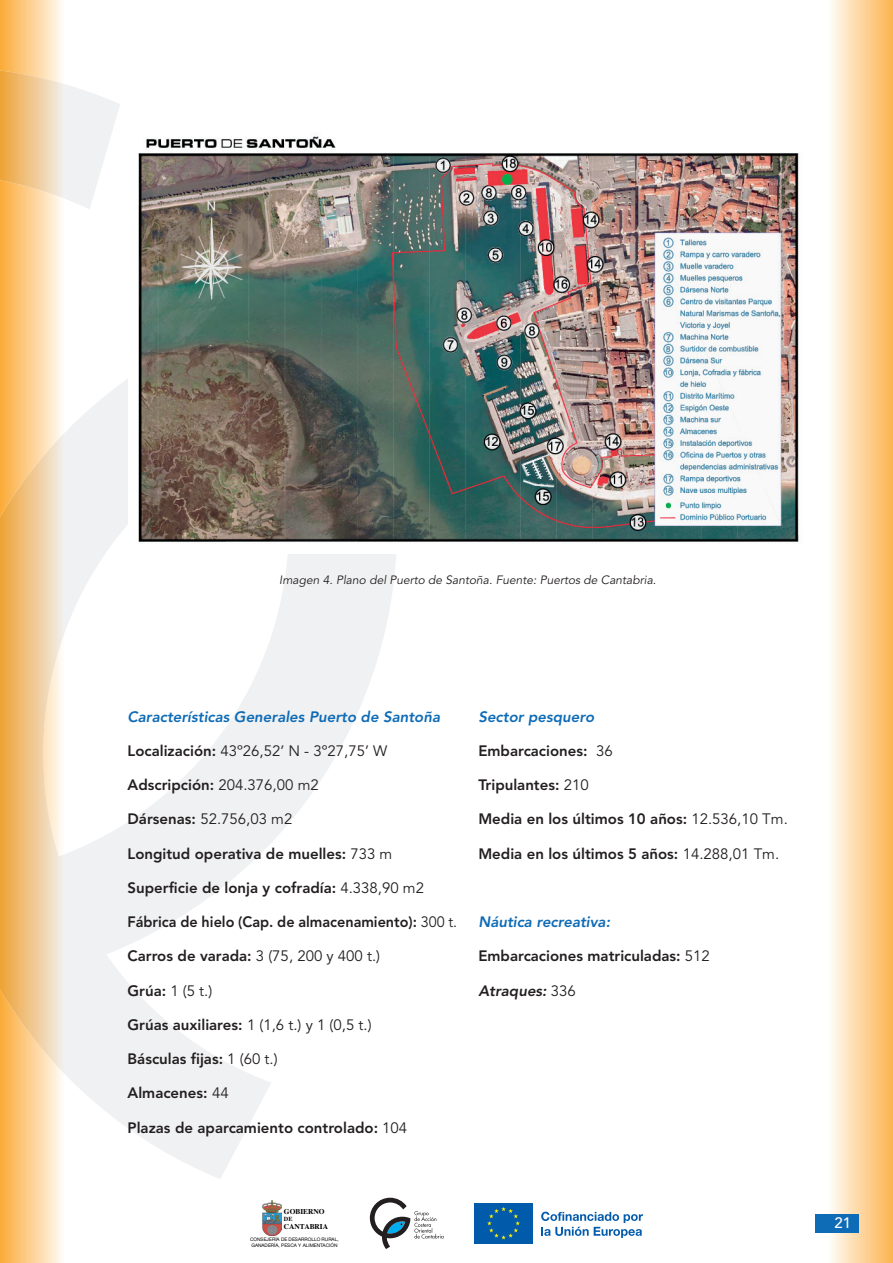
<style>
.page{position:relative;width:893px;height:1263px;background:#fff}
.page>*{position:absolute;margin:0;border:0;box-sizing:border-box;transform-origin:0 0}
.t1{font:800 15px "Avenir";color:#231f20}
.t2{font:15px "Avenir";color:#231f20}
.t3{font:italic 800 15px "Avenir";color:#0e6bb6}
.t4{font:800 15px "Avenir";color:#231f20;scale:.96 1}
.t5{font:italic 800 15px "Avenir";color:#231f20}
.t6{font:500 15px "Avenir";color:#fff}
.t7{font:italic 12px "Avenir";color:#231f20}
.t8{font:700 7.35px "Times";color:#000001}
.t9{font:700 6.15px "Times";color:#000001}
.t10{font:4.8px/5.7px "Helvetica Neue";color:#000001}
.s1{font-weight:800}
.s2{font-weight:400}
.s3{font-weight:400;font-style:normal}
</style>
<div class="page">
<svg style="left:64px;top:84px;width:332px;height:1095px"></svg>
<svg style="left:0;top:0;width:62px;height:1263px"></svg>
<svg style="left:0;top:70px;width:64px;height:1003px"></svg>
<div style="left:828px;top:0;width:65px;height:1263px;background:linear-gradient(to right,#fefcf8,#fcb34e)"></div>
<svg style="left:370px;top:1198px;width:73px;height:51px"></svg>
<img style="left:262px;top:1201px;width:20px;height:35px">
<div style="left:475px;top:1203px;width:58px;height:41px;background:#015aaa"></div>
<svg style="left:487px;top:1207px;width:33px;height:32px"></svg>
<svg style="left:541px;top:1212px;width:102px;height:26px"></svg>
<div style="left:815px;top:1214px;width:43px;height:18px;background:#0e6bb6"></div>
<img style="left:128px;top:128px;width:671px;height:425px">
<p class="t7" style="left:279px;top:573px;width:378px">Imagen 4. Plano del Puerto de Santoña. Fuente: Puertos de Cantabria.</p>
<p class="t3" style="left:128px;top:707px;width:314px">Características Generales Puerto de Santoña</p>
<p class="t2" style="left:128px;top:742px;width:261px"><span class="s1">Localización:</span> 43º26,52’ N - 3º27,75’ W</p>
<p class="t1" style="left:128px;top:776px;width:193px">Adscripción: <span class="s2">204.376,00 m2</span></p>
<p class="t2" style="left:128px;top:810px;width:166px"><span class="s1">Dársenas:</span> 52.756,03 m2</p>
<p class="t1" style="left:128px;top:844px;width:266px">Longitud operativa de muelles: <span class="s2">733 m</span></p>
<p class="t1" style="left:128px;top:879px;width:298px">Superficie de lonja y cofradía: <span class="s2">4.338,90 m2</span></p>
<p class="t4" style="left:128px;top:913px;width:345px">Fábrica de hielo (Cap. de almacenamiento): <span class="s2">300 t.</span></p>
<p class="t1" style="left:128px;top:947px;width:254px">Carros de varada: <span class="s2">3 (75, 200 y 400 t.)</span></p>
<p class="t2" style="left:128px;top:982px;width:86px"><span class="s1">Grúa:</span> 1 (5 t.)</p>
<p class="t2" style="left:128px;top:1016px;width:245px"><span class="s1">Grúas auxiliares:</span> 1 (1,6 t.) y 1 (0,5 t.)</p>
<p class="t1" style="left:128px;top:1050px;width:152px">Básculas fijas: <span class="s2">1 (60 t.)</span></p>
<p class="t1" style="left:128px;top:1084px;width:103px">Almacenes: <span class="s2">44</span></p>
<p class="t1" style="left:128px;top:1119px;width:281px">Plazas de aparcamiento controlado: <span class="s2">104</span></p>
<p class="t3" style="left:478px;top:707px;width:117px">Sector pesquero</p>
<p class="t1" style="left:478px;top:742px;width:136px">Embarcaciones: <span class="s2">36</span></p>
<p class="t1" style="left:478px;top:776px;width:112px">Tripulantes: <span class="s2">210</span></p>
<p class="t1" style="left:478px;top:810px;width:311px">Media en los últimos 10 años: <span class="s2">12.536,10 Tm.</span></p>
<p class="t1" style="left:478px;top:844px;width:302px">Media en los últimos 5 años: <span class="s2">14.288,01 Tm.</span></p>
<p class="t3" style="left:478px;top:913px;width:133px">Náutica recreativa:</p>
<p class="t1" style="left:478px;top:947px;width:233px">Embarcaciones matriculadas: <span class="s2">512</span></p>
<p class="t5" style="left:478px;top:982px;width:99px">Atraques: <span class="s3">336</span></p>
<p class="t8" style="left:284px;top:1204px;width:42px">GOBIERNO</p>
<p class="t9" style="left:284px;top:1213px;width:10px">DE</p>
<p class="t8" style="left:284px;top:1219px;width:46px">CANTABRIA</p>
<p class="t10" style="left:250px;top:1236px;width:90px">CONSEJERÍA DE DESARROLLO RURAL,<br>GANADERÍA, PESCA Y ALIMENTACIÓN</p>
<p class="t6" style="left:834px;top:1214px;width:18px">21</p>
</div>
